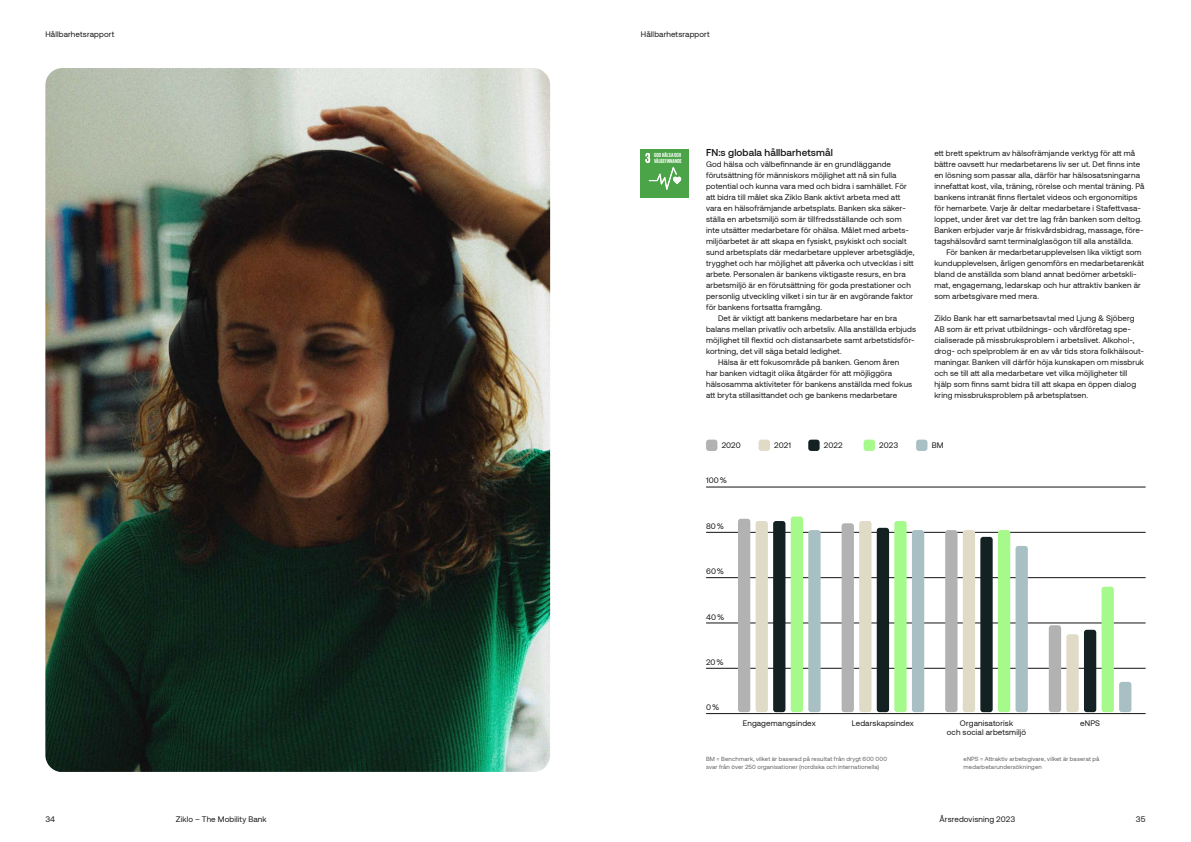
<style>
.page{position:relative;width:1191px;height:842px;background:#fff}
.page>*{position:absolute;margin:0;border:0;box-sizing:border-box;transform-origin:0 0}
.H3__Medium__Left__10_11pt{font:500 10px "Aeonik";letter-spacing:.01em;color:#131313}
.Brödtext__Regular__Left__8_11pt{font:8px/11px "Aeonik";letter-spacing:.015em;color:#131313}
.Brödtext_Indrag__Regular__Left__8_11pt{font:8px/11px "Aeonik";letter-spacing:.015em;color:#131313}
.Tables__Text{font:6px/8px "Aeonik";letter-spacing:.025em;color:#5f635f}
.t1{font:700 6px/5.7px "Giorgio Sans";letter-spacing:.015em;color:#fff}
</style>
<div class="page">
<img style="left:45px;top:68px;width:505px;height:704px">
<div style="left:641px;top:149px;width:48px;height:48px;background:#4ba548"></div>
<svg style="left:645px;top:153px;width:36px;height:37px"></svg>
<hr style="left:706px;top:713px;width:439px;height:1px;background:#131313">
<hr style="left:706px;top:668px;width:439px;height:1px;background:#131313">
<hr style="left:706px;top:623px;width:439px;height:1px;background:#131313">
<hr style="left:706px;top:577px;width:439px;height:1px;background:#131313">
<hr style="left:706px;top:532px;width:439px;height:1px;background:#131313">
<hr style="left:706px;top:487px;width:439px;height:1px;background:#131313">
<div style="left:808px;top:530px;width:12px;height:182px;background:#a8c0c3;border-radius:3px"></div>
<div style="left:790px;top:516px;width:13px;height:196px;background:#a6fa8b;border-radius:3px"></div>
<div style="left:773px;top:521px;width:12px;height:191px;background:#132123;border-radius:3px"></div>
<div style="left:755px;top:521px;width:13px;height:191px;background:#e0dbc6;border-radius:3px"></div>
<div style="left:738px;top:519px;width:12px;height:193px;background:#b1b2b1;border-radius:3px"></div>
<div style="left:912px;top:530px;width:12px;height:182px;background:#a8c0c3;border-radius:3px"></div>
<div style="left:894px;top:521px;width:12px;height:191px;background:#a6fa8b;border-radius:3px"></div>
<div style="left:876px;top:528px;width:13px;height:184px;background:#132123;border-radius:3px"></div>
<div style="left:859px;top:521px;width:12px;height:191px;background:#e0dbc6;border-radius:3px"></div>
<div style="left:841px;top:523px;width:13px;height:189px;background:#b1b2b1;border-radius:3px"></div>
<div style="left:1015px;top:546px;width:12px;height:166px;background:#a8c0c3;border-radius:3px"></div>
<div style="left:998px;top:530px;width:12px;height:182px;background:#a6fa8b;border-radius:3px"></div>
<div style="left:980px;top:537px;width:12px;height:175px;background:#132123;border-radius:3px"></div>
<div style="left:962px;top:530px;width:13px;height:182px;background:#e0dbc6;border-radius:3px"></div>
<div style="left:945px;top:530px;width:12px;height:182px;background:#b1b2b1;border-radius:3px"></div>
<div style="left:1119px;top:682px;width:12px;height:30px;background:#a8c0c3;border-radius:3px"></div>
<div style="left:1101px;top:587px;width:12px;height:125px;background:#a6fa8b;border-radius:3px"></div>
<div style="left:1084px;top:630px;width:12px;height:82px;background:#132123;border-radius:3px"></div>
<div style="left:1066px;top:634px;width:12px;height:78px;background:#e0dbc6;border-radius:3px"></div>
<div style="left:1048px;top:625px;width:13px;height:87px;background:#b1b2b1;border-radius:3px"></div>
<div style="left:706px;top:440px;width:11px;height:11px;background:#b1b2b1;border-radius:3px"></div>
<div style="left:758px;top:440px;width:12px;height:11px;background:#e0dbc6;border-radius:3px"></div>
<div style="left:808px;top:440px;width:11px;height:11px;background:#132123;border-radius:3px"></div>
<div style="left:863px;top:440px;width:12px;height:11px;background:#a6fa8b;border-radius:3px"></div>
<div style="left:916px;top:440px;width:11px;height:11px;background:#a8c0c3;border-radius:3px"></div>
<p class="Brödtext__Regular__Left__8_11pt" style="left:45px;top:29px;width:70px">Hållbarhetsrapport</p>
<p class="Brödtext__Regular__Left__8_11pt" style="left:641px;top:29px;width:70px">Hållbarhetsrapport</p>
<p class="t1" style="left:654px;top:152px;width:29px">GOD HÄLSA OCH<br>VÄLBEFINNANDE</p>
<p class="H3__Medium__Left__10_11pt" style="left:706px;top:147px;width:128px">FN:s globala hållbarhetsmål</p>
<p class="Brödtext__Regular__Left__8_11pt" style="left:706px;top:159px;width:210px">God hälsa och välbefinnande är en grundläggande förutsättning för människors möjlighet att nå sin fulla potential och kunna vara med och bidra i samhället. För att bidra till målet ska Ziklo Bank aktivt arbeta med att vara en hälsofrämjande arbetsplats. Banken ska säker&shy;ställa en arbetsmiljö som är tillfredsställande och som inte utsätter medarbetare för ohälsa. Målet med arbets&shy;miljöarbetet är att skapa en fysiskt, psykiskt och socialt sund arbetsplats där medarbetare upplever arbetsglädje, trygghet och har möjlighet att påverka och utvecklas i sitt arbete. Personalen är bankens viktigaste resurs, en bra arbetsmiljö är en förutsättning för goda prestationer och personlig utveckling vilket i sin tur är en avgörande faktor för bankens fortsatta framgång.</p>
<p class="Brödtext_Indrag__Regular__Left__8_11pt" style="left:706px;top:313px;width:211px;text-indent:12px">Det är viktigt att bankens medarbetare har en bra balans mellan privatliv och arbetsliv. Alla anställda erbjuds möjlighet till flextid och distansarbete samt arbetstidsför&shy;kortning, det vill säga betald ledighet.</p>
<p class="Brödtext_Indrag__Regular__Left__8_11pt" style="left:706px;top:357px;width:208px;text-indent:12px">Hälsa är ett fokusområde på banken. Genom åren har banken vidtagit olika åtgärder för att möjliggöra hälsosamma aktiviteter för bankens anställda med fokus att bryta stillasittandet och ge bankens medarbetare</p>
<p class="Brödtext_Indrag__Regular__Left__8_11pt" style="left:934px;top:148px;width:212px">ett brett spektrum av hälsofrämjande verktyg för att må bättre oavsett hur medarbetarens liv ser ut. Det finns inte en lösning som passar alla, därför har hälsosatsningarna innefattat kost, vila, träning, rörelse och mental träning. På bankens intranät finns flertalet videos och ergonomitips för hemarbete. Varje år deltar medarbetare i Stafettvasa&shy;loppet, under året var det tre lag från banken som deltog.<br>Banken erbjuder varje år friskvårdsbidrag, massage, före&shy;tagshälsovård samt terminalglasögon till alla anställda.</p>
<p class="Brödtext_Indrag__Regular__Left__8_11pt" style="left:934px;top:247px;width:211px;text-indent:12px">För banken är medarbetarupplevelsen lika viktigt som kundupplevelsen, årligen genomförs en medarbetarenkät bland de anställda som bland annat bedömer arbetskli&shy;mat, engagemang, ledarskap och hur attraktiv banken är som arbetsgivare med mera.</p>
<p class="Brödtext__Regular__Left__8_11pt" style="left:934px;top:313px;width:211px">Ziklo Bank har ett samarbetsavtal med Ljung &amp; Sjöberg AB som är ett privat utbildnings- och vårdföretag spe&shy;cialiserade på missbruksproblem i arbetslivet. Alkohol-, drog- och spelproblem är en av vår tids stora folkhälsout&shy;maningar. Banken vill därför höja kunskapen om missbruk och se till att alla medarbetare vet vilka möjligheter till hjälp som finns samt bidra till att skapa en öppen dialog kring missbruksproblem på arbetsplatsen.</p>
<p class="Brödtext__Regular__Left__8_11pt" style="left:721px;top:440px;width:21px">2020</p>
<p class="Brödtext__Regular__Left__8_11pt" style="left:774px;top:440px;width:18px">2021</p>
<p class="Brödtext__Regular__Left__8_11pt" style="left:824px;top:440px;width:20px">2022</p>
<p class="Brödtext__Regular__Left__8_11pt" style="left:879px;top:440px;width:20px">2023</p>
<p class="Brödtext__Regular__Left__8_11pt" style="left:931px;top:440px;width:13px">BM</p>
<p class="Brödtext__Regular__Left__8_11pt" style="left:706px;top:475px;width:23px">100%</p>
<p class="Brödtext__Regular__Left__8_11pt" style="left:706px;top:520px;width:20px">80%</p>
<p class="Brödtext__Regular__Left__8_11pt" style="left:706px;top:566px;width:20px">60%</p>
<p class="Brödtext__Regular__Left__8_11pt" style="left:706px;top:612px;width:20px">40%</p>
<p class="Brödtext__Regular__Left__8_11pt" style="left:706px;top:656px;width:19px">20%</p>
<p class="Brödtext__Regular__Left__8_11pt" style="left:706px;top:702px;width:15px">0%</p>
<p class="Brödtext__Regular__Left__8_11pt" style="left:743px;top:718px;width:74px">Engagemangsindex</p>
<p class="Brödtext__Regular__Left__8_11pt" style="left:852px;top:718px;width:64px">Ledarskapsindex</p>
<p class="Brödtext__Regular__Left__8_11pt" style="left:960px;top:718px;width:55px">Organisatorisk</p>
<p class="Brödtext__Regular__Left__8_11pt" style="left:1080px;top:718px;width:21px">eNPS</p>
<p class="Brödtext__Regular__Left__8_11pt" style="left:946px;top:727px;width:81px">och social arbetsmiljö</p>
<p class="Tables__Text" style="left:706px;top:755px;width:183px">BM = Benchmark, vilket är baserad på resultat från drygt 600 000 svar från över 250 organisationer (nordiska och internationella)</p>
<p class="Tables__Text" style="left:963px;top:755px;width:137px">eNPS = Attraktiv arbetsgivare, vilket är baserat på medarbetarundersökningen</p>
<p class="Brödtext__Regular__Left__8_11pt" style="left:45px;top:814px;width:11px">34</p>
<p class="Brödtext__Regular__Left__8_11pt" style="left:176px;top:814px;width:92px">Ziklo – The Mobility Bank</p>
<p class="Brödtext__Regular__Left__8_11pt" style="left:939px;top:814px;width:77px">Årsredovisning 2023</p>
<p class="Brödtext__Regular__Left__8_11pt" style="left:1136px;top:814px;width:11px">35</p>
</div>
